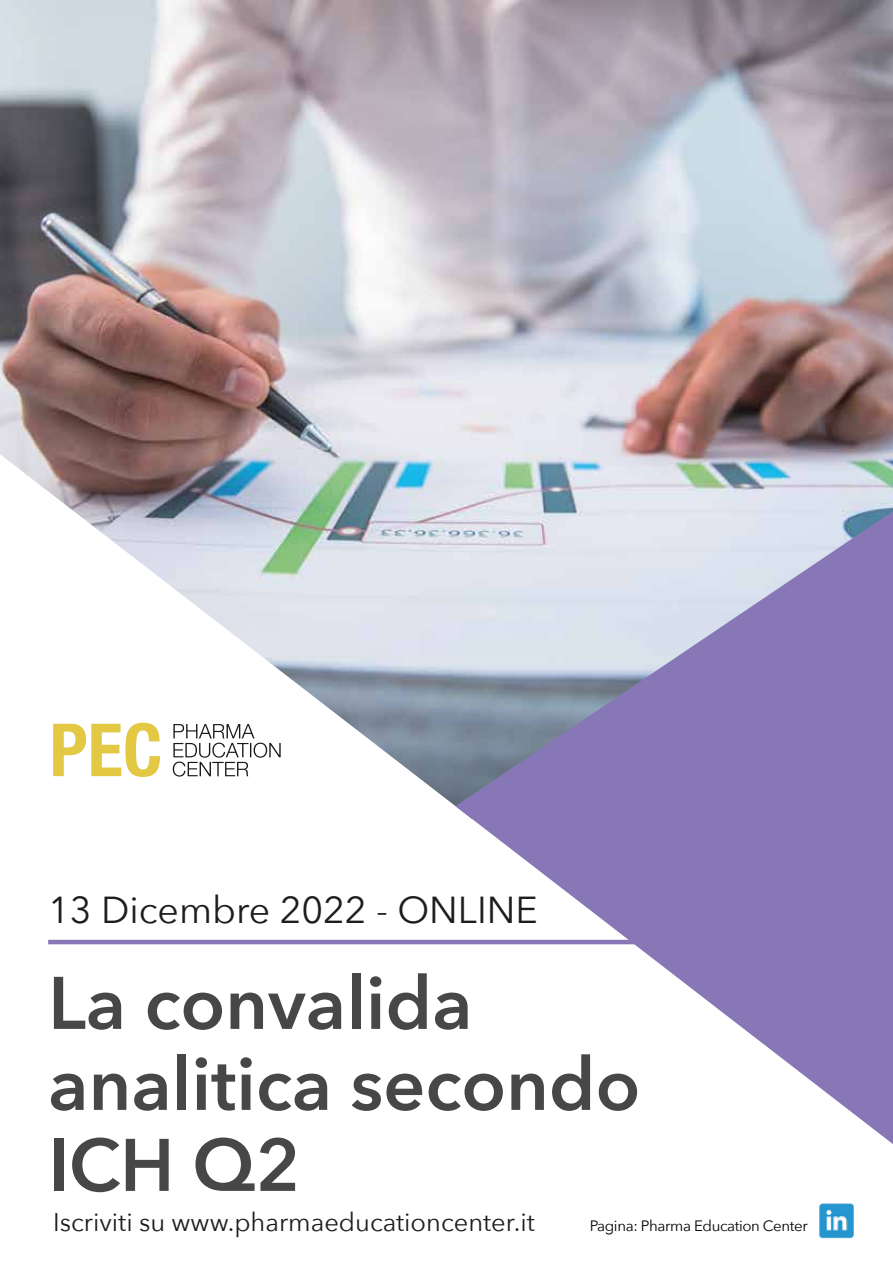
<style>
.page{position:relative;width:893px;height:1263px;background:#fff}
.page>*{position:absolute;margin:0;border:0;box-sizing:border-box;transform-origin:0 0}
.t1{font:600 73.5px/81px "Avenir Next";color:#484748}
.t2{font:37.5px "Avenir Next";color:#1d1d1b}
.t3{font:25.5px "Avenir Next";color:#1d1d1b}
.t4{font:15px "Avenir Next";letter-spacing:-.025em;color:#000101}
</style>
<div class="page">
<img style="left:0;top:0;width:893px;height:454px">
<svg style="left:0;top:454px;width:893px;height:491px"></svg>
<svg style="left:455px;top:511px;width:438px;height:633px;fill:#8877b6"></svg>
<hr style="left:48px;top:940px;width:603px;height:4px;background:#8877b6">
<svg style="left:53px;top:723px;width:107px;height:54px"></svg>
<svg style="left:173px;top:724px;width:108px;height:52px"></svg>
<img style="left:819px;top:1203px;width:35px;height:36px">
<h2 class="t2" style="left:48px;top:878px;width:491px">13 Dicembre 2022 - ONLINE</h2>
<h1 class="t1" style="left:48px;top:961px;width:594px">La convalida analitica secondo<br>ICH Q2</h1>
<p class="t3" style="left:53px;top:1200px;width:483px">Iscriviti su www.pharmaeducationcenter.it</p>
<p class="t4" style="left:590px;top:1213px;width:219px">Pagina: Pharma Education Center</p>
</div>
